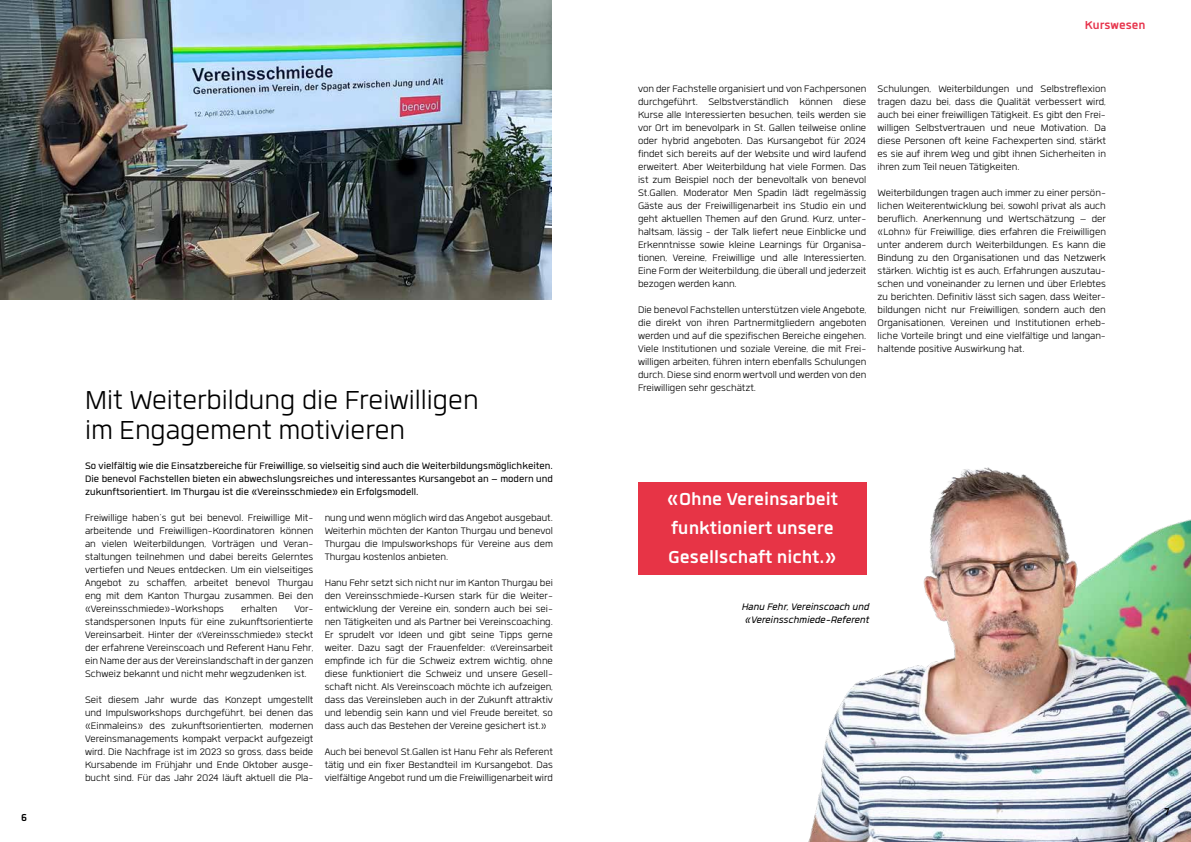
<style>
.page{position:relative;width:1191px;height:842px;background:#fff}
.page>*{position:absolute;margin:0;border:0;box-sizing:border-box;transform-origin:0 0}
.t1{font:300 36px/30px "Quan";color:#000}
.t2{font:700 24px/29px "Quan";color:#fff}
.t3{font:700 16px "Quan";color:#e7344c}
.t4{font:700 14px "Quan";color:#000}
.t5{font:300 13px/13px "Quan";color:#000;text-align:justify}
.t6{font:13px/13px "Quan";color:#000;text-align:justify}
.t7{font:italic 13px/13px "Quan";color:#000}
</style>
<div class="page">
<img style="left:0;top:0;width:551px;height:300px">
<img style="left:807px;top:467px;width:384px;height:375px">
<div style="left:638px;top:482px;width:229px;height:92px;background:#e73446"></div>
<p class="t4" style="left:21px;top:811px;width:7px">6</p>
<h1 class="t1" style="left:85px;top:384px;width:395px">Mit Weiterbildung die Freiwilligen im Engagement motivieren</h1>
<p class="t6" style="left:85px;top:459px;width:469px">So vielfältig wie die Einsatzbereiche für Freiwillige, so vielseitig sind auch die Weiterbildungsmöglichkeiten.<br>Die benevol Fachstellen bieten ein abwechslungsreiches und interessantes Kursangebot an – modern und zukunftsorientiert. Im Thurgau ist die «Vereinsschmiede» ein Erfolgsmodell.</p>
<p class="t5" style="left:85px;top:511px;width:230px">Freiwillige haben’s gut bei benevol. Freiwillige Mit&shy;arbeitende und Freiwilligen-Koordinatoren können an vielen Weiterbildungen, Vorträgen und Veran&shy;staltungen teilnehmen und dabei bereits Gelerntes vertiefen und Neues entdecken. Um ein vielseitiges Angebot zu schaffen, arbeitet benevol Thurgau eng mit dem Kanton Thurgau zusammen. Bei den «Vereinsschmiede»-Workshops</p>
<p class="t5" style="left:325px;top:511px;width:230px">nung und wenn möglich wird das Angebot ausgebaut.<br>Weiterhin möchten der Kanton Thurgau und benevol Thurgau die Impulsworkshops für Vereine aus dem Thurgau kostenlos anbieten.</p>
<p class="t5" style="left:325px;top:576px;width:230px">Hanu Fehr setzt sich nicht nur im Kanton Thurgau bei den Vereinsschmiede-Kursen stark für die Weiter&shy;entwicklung der Vereine ein, sondern auch bei sei&shy;nen Tätigkeiten und als Partner bei Vereinscoaching.<br>Er sprudelt vor Ideen und gibt seine Tipps gerne weiter. Dazu sagt der Frauenfelder: «Vereinsarbeit empfinde ich für die Schweiz extrem wichtig, ohne diese funktioniert die Schweiz und unsere Gesell&shy;schaft nicht. Als Vereinscoach möchte ich aufzeigen, dass das Vereinsleben auch in der Zukunft attraktiv und lebendig sein kann und viel Freude bereitet, so dass auch das Bestehen der Vereine gesichert ist.»</p>
<p class="t5" style="left:325px;top:745px;width:230px">Auch bei benevol St.Gallen ist Hanu Fehr als Referent tätig und ein fixer Bestandteil im Kursangebot. Das vielfältige Angebot rund um die Freiwilligenarbeit wird</p>
<p class="t5" style="left:241px;top:602px;width:38px">erhalten</p>
<p class="t5" style="left:85px;top:602px;width:230px;text-indent:209px">Vor&shy;standspersonen Inputs für eine zukunftsorientierte Vereinsarbeit. Hinter der «Vereinsschmiede» steckt der erfahrene Vereinscoach und Referent Hanu Fehr, ein Name der aus der Vereinslandschaft in der ganzen Schweiz bekannt und nicht mehr wegzudenken ist.</p>
<p class="t5" style="left:85px;top:693px;width:230px">Seit diesem Jahr wurde das Konzept umgestellt und Impulsworkshops durchgeführt, bei denen das «Einmaleins» des zukunftsorientierten, modernen Vereinsmanagements kompakt verpackt aufgezeigt wird. Die Nachfrage ist im 2023 so gross, dass beide Kursabende im Frühjahr und Ende Oktober ausge&shy;bucht sind. Für das Jahr 2024 läuft aktuell die Pla-</p>
<p class="t3" style="left:1085px;top:18px;width:62px">Kurswesen</p>
<p class="t5" style="left:638px;top:82px;width:230px">von der Fachstelle organisiert und von Fachpersonen durchgeführt. Selbstverständlich können diese Kurse alle Interessierten besuchen, teils werden sie vor Ort im benevolpark in St. Gallen teilweise online oder hybrid angeboten. Das Kursangebot für 2024 findet sich bereits auf der Website und wird laufend erweitert. Aber Weiterbildung hat viele Formen. Das ist zum Beispiel noch der benevoltalk von benevol St.Gallen. Moderator Men Spadin lädt regelmässig Gäste aus der Freiwilligenarbeit ins Studio ein und geht aktuellen Themen auf den Grund. Kurz, unter&shy;haltsam, lässig - der Talk liefert neue Einblicke und Erkenntnisse sowie kleine Learnings für Organisa&shy;tionen, Vereine, Freiwillige und alle Interessierten.<br>Eine Form der Weiterbildung, die überall und jederzeit bezogen werden kann.</p>
<p class="t5" style="left:638px;top:303px;width:230px">Die benevol Fachstellen unterstützen viele Angebote, die direkt von ihren Partnermitgliedern angeboten werden und auf die spezifischen Bereiche eingehen.<br>Viele Institutionen und soziale Vereine, die mit Frei&shy;willigen arbeiten, führen intern ebenfalls Schulungen durch. Diese sind enorm wertvoll und werden von den Freiwilligen sehr geschätzt.</p>
<p class="t5" style="left:877px;top:82px;width:230px">Schulungen, Weiterbildungen und Selbstreflexion tragen dazu bei, dass die Qualität verbessert wird, auch bei einer freiwilligen Tätigkeit. Es gibt den Frei&shy;willigen Selbstvertrauen und neue Motivation. Da diese Personen oft keine Fachexperten sind, stärkt es sie auf ihrem Weg und gibt ihnen Sicherheiten in ihren zum Teil neuen Tätigkeiten.</p>
<p class="t5" style="left:877px;top:186px;width:230px">Weiterbildungen tragen auch immer zu einer persön&shy;lichen Weiterentwicklung bei, sowohl privat als auch beruflich. Anerkennung und Wertschätzung – der «Lohn» für Freiwillige, dies erfahren die Freiwilligen unter anderem durch Weiterbildungen. Es kann die Bindung zu den Organisationen und das Netzwerk stärken. Wichtig ist es auch, Erfahrungen auszutau&shy;schen und voneinander zu lernen und über Erlebtes zu berichten. Definitiv lässt sich sagen, dass Weiter&shy;bildungen nicht nur Freiwilligen, sondern auch den Organisationen, Vereinen und Institutionen erheb&shy;liche Vorteile bringt und eine vielfältige und langan&shy;haltende positive Auswirkung hat.</p>
<h2 class="t2" style="left:667px;top:484px;width:173px">«Ohne Vereinsarbeit funktioniert unsere<br>Gesellschaft nicht.»</h2>
<p class="t7" style="left:741px;top:600px;width:129px">Hanu Fehr, Vereinscoach und «Vereinsschmiede-Referent</p>
<p class="t4" style="left:1164px;top:805px;width:7px">7</p>
</div>
